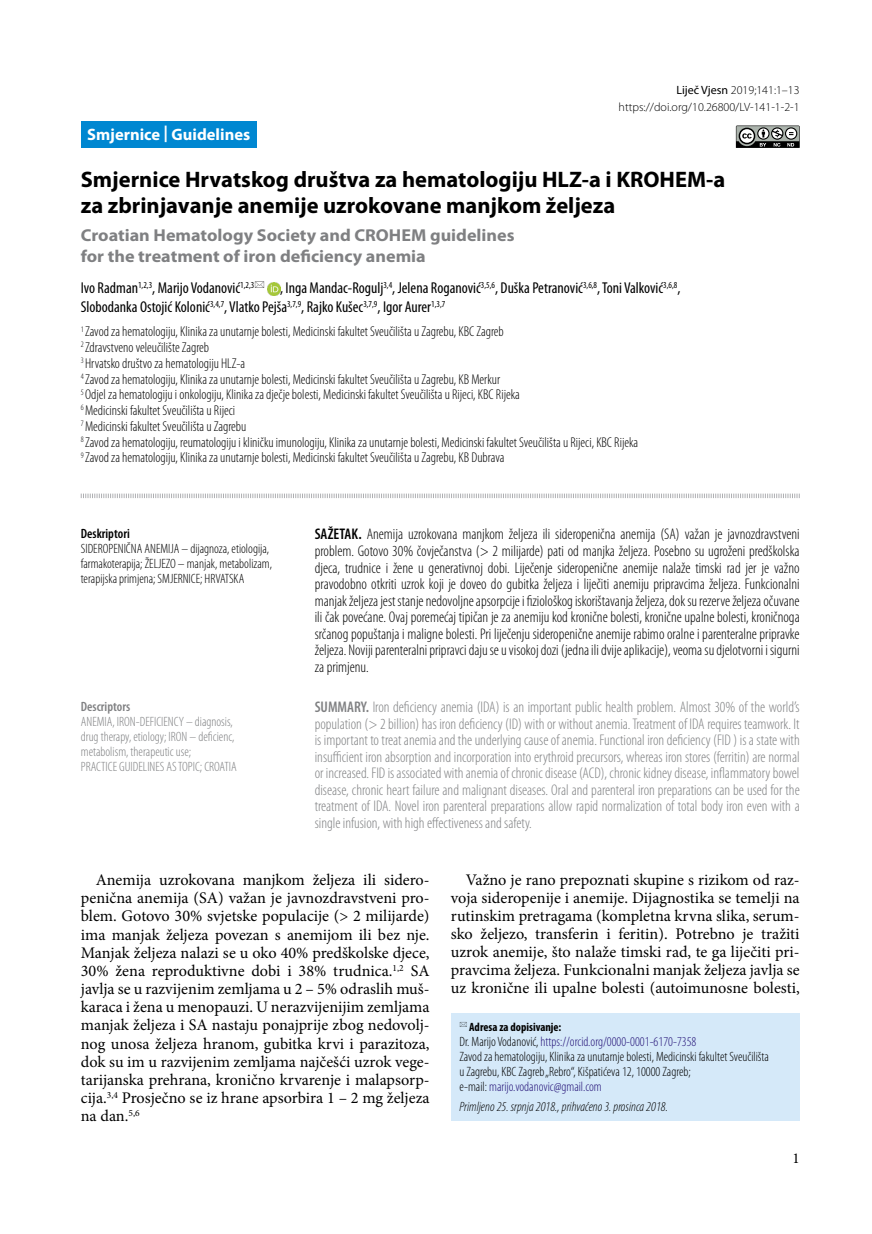
<style>
.page{position:relative;width:872px;height:1234px;background:#fff}
.page>*{position:absolute;margin:0;border:0;box-sizing:border-box;transform-origin:0 0}
.t1{font:700 22.5px/25.5px "Myriad Pro";color:#000}
.t2{font:700 17.25px/20.2px "Myriad Pro";color:#7f8082;scale:1.05 1}
.t3{font:700 16.5px "Myriad Pro";color:#fff}
.t4{font:16.2px/18.1px "Minion Pro";color:#000;text-align:justify}
.t5{font:condensed 15.75px/18.8px "Myriad Pro";color:#000}
.t6{font:300 condensed 15.45px/16.5px "Myriad Pro";color:#000;text-align:justify}
.t7{font:300 condensed 15.45px/16.5px "Myriad Pro";color:#7f8082;text-align:justify}
.t8{font:15px "Minion Pro";color:#000}
.t9{font:300 condensed 14.25px/15.8px "Myriad Pro";color:#000}
.t10{font:300 condensed 13.5px/15px "Myriad Pro";color:#000}
.t11{font:300 condensed 13.5px/15px "Myriad Pro";color:#7f8082}
.t12{font:italic 300 condensed 13.5px "Myriad Pro";color:#000}
.t13{font:600 condensed 13.5px "Myriad Pro";color:#000}
.t14{font:600 condensed 13.5px "Myriad Pro";color:#7f8082}
.t15{font:300 12px/16.5px "Myriad Pro";color:#000;text-align:right}
.t16{font:700 condensed 12px "Myriad Pro";color:#000}
.s1{font-weight:400}
.s2{font-weight:600}
.s3{color:#231177}
</style>
<div class="page">
<svg style="left:736px;top:125px;width:63px;height:23px"></svg>
<div style="left:451px;top:1013px;width:348px;height:107px;background:#d5e9f9"></div>
<div style="left:81px;top:121px;width:176px;height:27px;background:#0087d1"></div>
<svg style="left:80px;top:493px;width:720px;height:5px"></svg>
<svg style="left:267px;top:282px;width:13px;height:13px"></svg>
<p class="t3" style="left:87px;top:123px;width:164px">Smjernice | Guidelines</p>
<p class="t15" style="left:618px;top:82px;width:182px"><span class="s1">Liječ Vjesn</span> 2019;141:1–13 https://doi.org/10.26800/LV-141-1-2-1</p>
<h1 class="t1" style="left:81px;top:166px;width:646px">Smjernice Hrvatskog društva za hematologiju HLZ-a i KROHEM-a za zbrinjavanje anemije uzrokovane manjkom željeza</h1>
<p class="t2" style="left:81px;top:225px;width:414px">Croatian Hematology Society and CROHEM guidelines for the treatment of iron deficiency anemia</p>
<p class="t5" style="left:81px;top:278px;width:175px">Ivo Radman<sup>1,2,3</sup>, Marijo Vodanović<sup>1,2,3</sup></p>
<p class="t5" style="left:81px;top:278px;width:601px;text-indent:199px">, Inga Mandac-Rogulj<sup>3,4</sup>, Jelena Roganović<sup>3,5,6</sup>, Duška Petranović<sup>3,6,8</sup>, Toni Valković<sup>3,6,8</sup>,<br>Slobodanka Ostojić Kolonić<sup>3,4,7</sup>, Vlatko Pejša<sup>3,7,9</sup>, Rajko Kušec<sup>3,7,9</sup>, Igor Aurer<sup>1,3,7</sup></p>
<p class="t9" style="left:81px;top:323px;width:559px"><sup>1</sup> Zavod za hematologiju, Klinika za unutarnje bolesti, Medicinski fakultet Sveučilišta u Zagrebu, KBC Zagreb<br><sup>2</sup> Zdravstveno veleučilište Zagreb<br><sup>3</sup> Hrvatsko društvo za hematologiju HLZ-a<br><sup>4</sup> Zavod za hematologiju, Klinika za unutarnje bolesti, Medicinski fakultet Sveučilišta u Zagrebu, KB Merkur<br><sup>5</sup> Odjel za hematologiju i onkologiju, Klinika za dječje bolesti, Medicinski fakultet Sveučilišta u Rijeci, KBC Rijeka<br><sup>6</sup> Medicinski fakultet Sveučilišta u Rijeci<br><sup>7</sup> Medicinski fakultet Sveučilišta u Zagrebu<br><sup>8</sup> Zavod za hematologiju, reumatologiju i kliničku imunologiju, Klinika za unutarnje bolesti, Medicinski fakultet Sveučilišta u Rijeci, KBC Rijeka <sup>9</sup> Zavod za hematologiju, Klinika za unutarnje bolesti, Medicinski fakultet Sveučilišta u Zagrebu, KB Dubrava</p>
<p class="t13" style="left:81px;top:525px;width:50px">Deskriptori</p>
<p class="t10" style="left:81px;top:541px;width:193px">SIDEROPENIČNA ANEMIJA – dijagnoza, etiologija, farmakoterapija; ŽELJEZO – manjak, metabolizam, terapijska primjena; SMJERNICE; HRVATSKA</p>
<p class="t14" style="left:81px;top:697px;width:51px">Descriptors</p>
<p class="t11" style="left:81px;top:713px;width:157px">ANEMIA, IRON-DEFICIENCY – diagnosis, drug therapy, etiology; IRON – deficienc, metabolism, therapeutic use;<br>PRACTICE GUIDELINES AS TOPIC; CROATIA</p>
<p class="t6" style="left:315px;top:526px;width:486px"><span class="s2">SAŽETAK.</span> Anemija uzrokovana manjkom željeza ili sideropenična anemija (SA) važan je javnozdravstveni problem. Gotovo 30% čovječanstva (&gt; 2 milijarde) pati od manjka željeza. Posebno su ugroženi predškolska djeca, trudnice i žene u generativnoj dobi. Liječenje sideropenične anemije nalaže timski rad jer je važno pravodobno otkriti uzrok koji je doveo do gubitka željeza i liječiti anemiju pripravcima željeza. Funkcionalni manjak željeza jest stanje nedovoljne apsorpcije i fiziološkog iskorištavanja željeza, dok su rezerve željeza očuvane ili čak povećane. Ovaj poremećaj tipičan je za anemiju kod kronične bolesti, kronične upalne bolesti, kroničnoga srčanog popuštanja i maligne bolesti. Pri liječenju sideropenične anemije rabimo oralne i parenteralne pripravke željeza. Noviji parenteralni pripravci daju se u visokoj dozi (jedna ili dvije aplikacije), veoma su djelotvorni i sigurni za primjenu.</p>
<p class="t7" style="left:315px;top:698px;width:486px"><span class="s2">SUMMARY.</span> Iron deficiency anemia (IDA) is an important public health problem. Almost 30% of the world’s population (&gt; 2 billion) has iron deficiency (ID) with or without anemia. Treatment of IDA requires teamwork. It is important to treat anemia and the underlying cause of anemia. Functional iron deficiency (FID ) is a state with insufficient iron absorption and incorporation into erythroid precursors, whereas iron stores (ferritin) are normal or increased. FID is associated with anemia of chronic disease (ACD), chronic kidney disease, inflammatory bowel disease, chronic heart failure and malignant diseases. Oral and parenteral iron preparations can be used for the treatment of IDA. Novel iron parenteral preparations allow rapid normalization of total body iron even with a single infusion, with high effectiveness and safety.</p>
<p class="t4" style="left:81px;top:870px;width:350px;text-indent:15px">Anemija uzrokovana manjkom željeza ili sidero&shy;penična anemija (SA) važan je javnozdravstveni pro&shy;blem. Gotovo 30% svjetske populacije (&gt; 2 milijarde) ima manjak željeza povezan s anemijom ili bez nje.<br>Manjak željeza nalazi se u oko 40% predškolske djece, 30% žena reproduktivne dobi i 38% trudnica.<sup>1,2</sup> SA javlja se u razvijenim zemljama u 2 – 5% odraslih muš&shy;karaca i žena u menopauzi. U nerazvijenijim zemljama manjak željeza i SA nastaju ponajprije zbog nedovolj&shy;nog unosa željeza hranom, gubitka krvi i parazitoza, dok su im u razvijenim zemljama najčešći uzrok vege&shy;tarijanska prehrana, kronično krvarenje i malapsorp&shy;cija.<sup>3,4</sup> Prosječno se iz hrane apsorbira 1 – 2 mg željeza na dan.<sup>5,6</sup></p>
<p class="t4" style="left:451px;top:870px;width:350px;text-indent:15px">Važno je rano prepoznati skupine s rizikom od raz&shy;voja sideropenije i anemije. Dijagnostika se temelji na rutinskim pretragama (kompletna krvna slika, serum&shy;sko željezo, transferin i feritin). Potrebno je tražiti uzrok anemije, što nalaže timski rad, te ga liječiti pri&shy;pravcima željeza. Funkcionalni manjak željeza javlja se uz kronične ili upalne bolesti (autoimunosne bolesti,</p>
<p class="t16" style="left:469px;top:1019px;width:94px">Adresa za dopisivanje:</p>
<p class="t10" style="left:459px;top:1033px;width:311px">Dr. Marijo Vodanović, <span class="s3">https://orcid.org/0000-0001-6170-7358<br></span>Zavod za hematologiju, Klinika za unutarnje bolesti, Medicinski fakultet Sveučilišta u Zagrebu, KBC Zagreb „Rebro“, Kišpatićeva 12, 10000 Zagreb;<br>e-mail: <span class="s3">marijo.vodanovic@gmail.com</span></p>
<p class="t12" style="left:459px;top:1097px;width:210px">Primljeno 25. srpnja 2018., prihvaćeno 3. prosinca 2018.</p>
<p class="t8" style="left:792px;top:1147px;width:9px">1</p>
</div>
